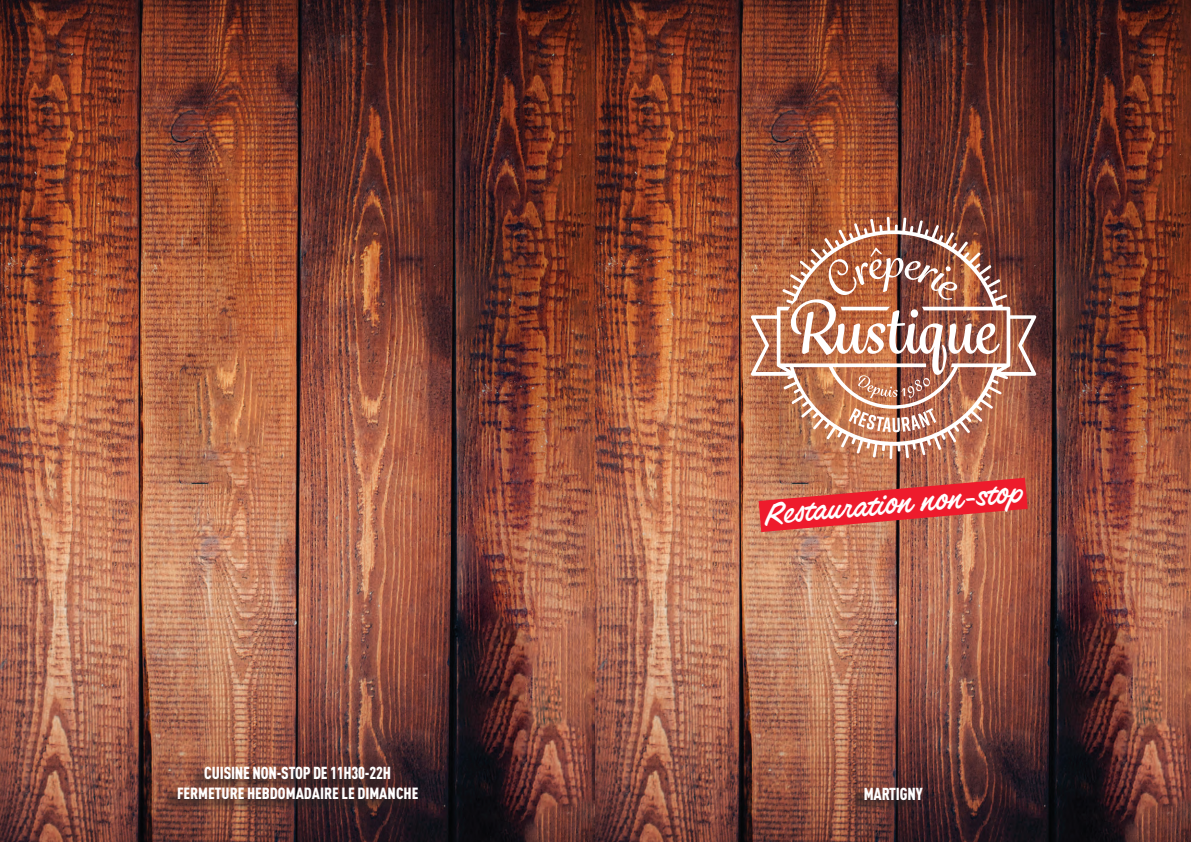
<style>
.page{position:relative;width:1191px;height:842px;background:#fff}
.page>*{position:absolute;margin:0;border:0;box-sizing:border-box;transform-origin:0 0}
.t1{font:35px "Filmotype Lucky";color:#fff}
.t2{font:900 17.2px "DIN Cond";letter-spacing:-.01em;color:#fff;scale:.94 1}
.t3{font:900 16px "DIN Cond";color:#fff}
</style>
<div class="page">
<img style="left:0;top:0;width:1191px;height:842px">
<svg style="left:758px;top:478px;width:269px;height:54px;background:#d8423f"></svg>
<div style="left:163px;top:767px;width:252px;height:46px;background:#231f20;opacity:.9"></div>
<img style="left:750px;top:217px;width:286px;height:242px">
<svg style="left:848px;top:408px;width:88px;height:24px"></svg>
<img style="left:791px;top:248px;width:208px;height:150px">
<div style="left:849px;top:788px;width:70px;height:25px;background:#231f20;opacity:.9"></div>
<h1 class="t1" style="left:762px;top:496px;width:261px;rotate:-5deg">Restauration non-stop</h1>
<p class="t2" style="left:204px;top:762px;width:200px">CUISINE NON-STOP DE 11H30-22H</p>
<p class="t3" style="left:177px;top:783px;width:243px">FERMETURE HEBDOMADAIRE LE DIMANCHE</p>
<p class="t2" style="left:863px;top:783px;width:64px">MARTIGNY</p>
</div>
